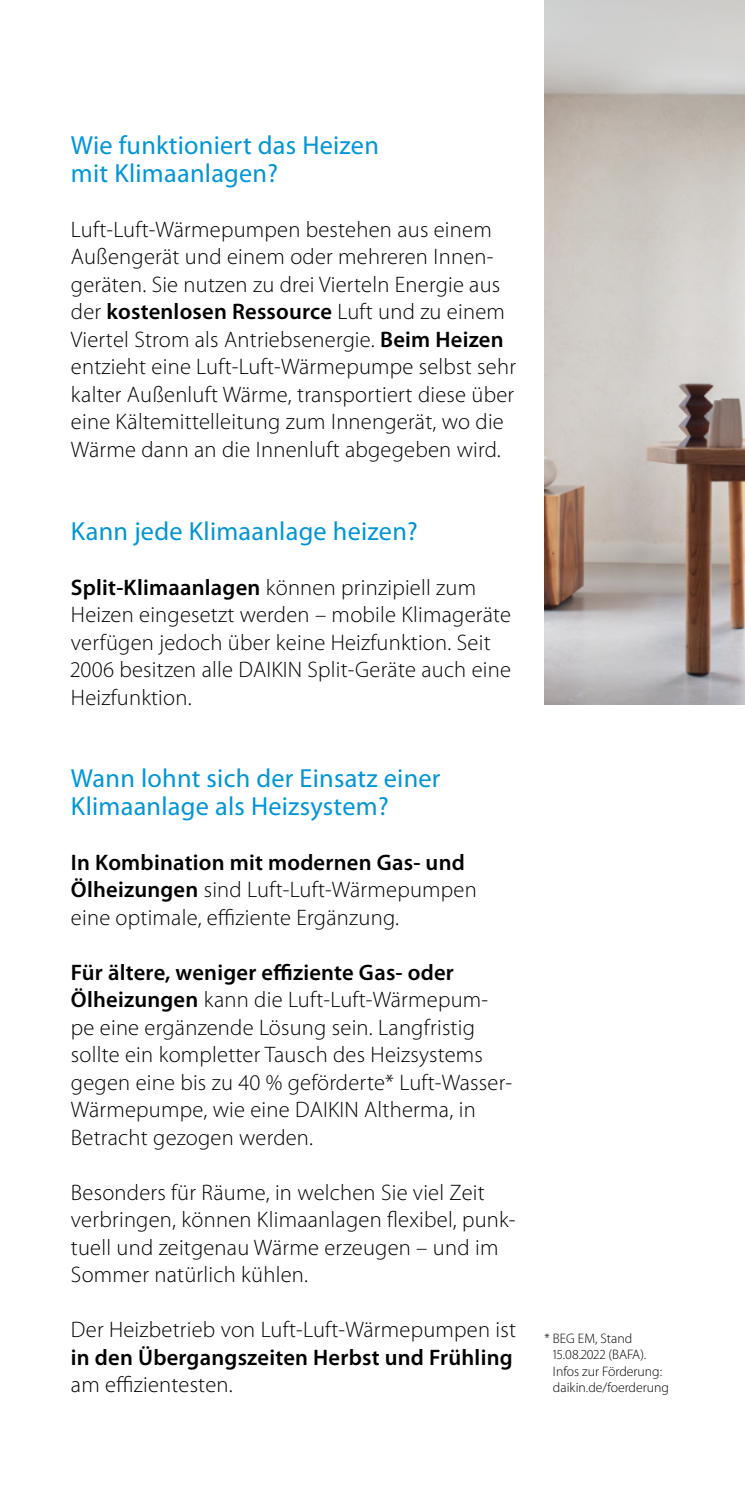
<style>
.page{position:relative;width:745px;height:1489px;background:#fff}
.page>*{position:absolute;margin:0;border:0;box-sizing:border-box;transform-origin:0 0}
.subheadline{font:26.25px/27.5px "Myriad Pro";letter-spacing:.01em;color:#0095d8}
.body_text{font:300 22.5px/27.5px "Myriad Pro";letter-spacing:.01em;color:#000}
.t1{font:300 13.75px/16.5px "Myriad Pro";color:#000}
.s1{font-weight:600}
</style>
<div class="page">
<img style="left:544px;top:0;width:200px;height:704px">
<p class="subheadline" style="left:71px;top:131px;width:309px">Wie funktioniert das Heizen mit Klimaanlagen?</p>
<p class="body_text" style="left:71px;top:215px;width:446px">Luft-Luft-Wärmepumpen bestehen aus einem Außengerät und einem oder mehreren Innen&shy;geräten. Sie nutzen zu drei Vierteln Energie aus der <span class="s1">kostenlosen Ressource</span> Luft und zu einem Viertel Strom als Antriebsenergie. <span class="s1">Beim Heizen </span>entzieht eine Luft-Luft-Wärmepumpe selbst sehr kalter Außenluft Wärme, transportiert diese über eine Kältemittelleitung zum Innengerät, wo die Wärme dann an die Innenluft abgegeben wird.</p>
<p class="subheadline" style="left:71px;top:516px;width:348px">Kann jede Klimaanlage heizen?</p>
<p class="body_text" style="left:71px;top:573px;width:441px"><span class="s1">Split-Klimaanlagen</span> können prinzipiell zum Heizen eingesetzt werden – mobile Klimageräte verfügen jedoch über keine Heizfunktion. Seit 2006 besitzen alle DAIKIN Split-Geräte auch eine Heizfunktion.</p>
<p class="subheadline" style="left:71px;top:764px;width:371px">Wann lohnt sich der Einsatz einer<br>Klimaanlage als Heizsystem?</p>
<p class="body_text" style="left:71px;top:848px;width:407px"><span class="s1">In Kombination mit modernen Gas- und<br>Ölheizungen</span> sind Luft-Luft-Wärmepumpen eine optimale, effiziente Ergänzung.</p>
<p class="body_text" style="left:71px;top:958px;width:442px"><span class="s1">Für ältere, weniger effiziente Gas- oder Ölheizungen</span> kann die Luft-Luft-Wärmepum&shy;pe eine ergänzende Lösung sein. Langfristig sollte ein kompletter Tausch des Heizsystems gegen eine bis zu 40 % geförderte* Luft-Wasser-Wärmepumpe, wie eine DAIKIN Altherma, in Betracht gezogen werden.</p>
<p class="body_text" style="left:71px;top:1178px;width:445px">Besonders für Räume, in welchen Sie viel Zeit verbringen, können Klimaanlagen flexibel, punk&shy;tuell und zeitgenau Wärme erzeugen – und im Sommer natürlich kühlen.</p>
<p class="body_text" style="left:71px;top:1315px;width:446px">Der Heizbetrieb von Luft-Luft-Wärmepumpen ist <span class="s1">in den Übergangszeiten Herbst und Frühling </span>am effizientesten.</p>
<p class="t1" style="left:552px;top:1329px;width:117px;text-indent:-8px">* BEG EM, Stand<br>15.08.2022 (BAFA).<br>Infos zur Förderung: daikin.de/foerderung</p>
</div>
